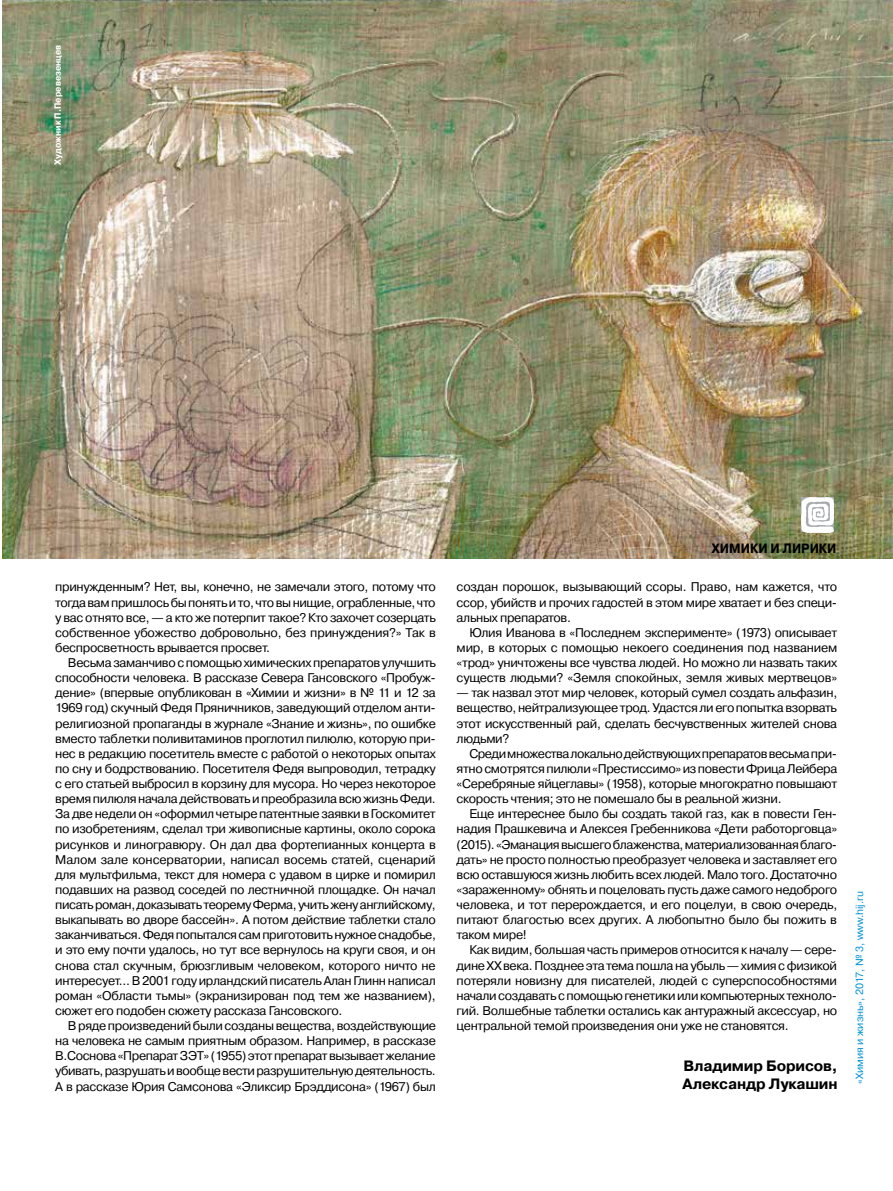
<style>
.page{position:relative;width:893px;height:1191px;background:#fff}
.page>*{position:absolute;margin:0;border:0;box-sizing:border-box;transform-origin:0 0}
.t1{font:700 15px/18px "Pragmatica C";letter-spacing:-.01em;color:#000}
.t2{font:700 13.5px "Pragmatica C";color:#000;scale:.9 1}
.t3{font:12.6px/15.1px "Pragmatica C";letter-spacing:-.025em;color:#000;text-align:justify}
.t4{font:10.5px "Pragmatica C";color:#0093d8}
.t5{font:700 9px "Pragmatica C";color:#fff;scale:.95 1}
</style>
<div class="page">
<img style="left:2px;top:0;width:891px;height:558px">
<img style="left:801px;top:497px;width:33px;height:35px">
<p class="t5" style="left:53px;top:165px;width:128px;rotate:-90deg">Художник П.Перевезенцев</p>
<p class="t3" style="left:55px;top:579px;width:382px">принужденным? Нет, вы, конечно, не замечали этого, потому что тогда вам пришлось бы понять и то, что вы нищие, ограбленные, что у вас отнято все, — а кто же потерпит такое? Кто захочет созерцать собственное убожество добровольно, без принуждения?» Так в беспросветность врывается просвет.</p>
<p class="t3" style="left:55px;top:655px;width:382px;text-indent:13px">Весьма заманчиво с помощью химических препаратов улучшить способности человека. В рассказе Севера Гансовского «Пробуж&shy;дение» (впервые опубликован в «Химии и жизни» в № 11 и 12 за 1969 год) скучный Федя Пряничников, заведующий отделом анти&shy;религиозной пропаганды в журнале «Знание и жизнь», по ошибке вместо таблетки поливитаминов проглотил пилюлю, которую при&shy;нес в редакцию посетитель вместе с работой о некоторых опытах по сну и бодрствованию. Посетителя Федя выпроводил, тетрадку с его статьей выбросил в корзину для мусора. Но через некоторое время пилюля начала действовать и преобразила всю жизнь Феди.<br>За две недели он «оформил четыре патентные заявки в Госкомитет по изобретениям, сделал три живописные картины, около сорока рисунков и линогравюру. Он дал два фортепианных концерта в Малом зале консерватории, написал восемь статей, сценарий для мультфильма, текст для номера с удавом в цирке и помирил подавших на развод соседей по лестничной площадке. Он начал писать роман, доказывать теорему Ферма, учить жену английскому, выкапывать во дворе бассейн». А потом действие таблетки стало заканчиваться. Федя попытался сам приготовить нужное снадобье, и это ему почти удалось, но тут все вернулось на круги своя, и он снова стал скучным, брюзгливым человеком, которого ничто не интересует... В 2001 году ирландский писатель Алан Глинн написал роман «Области тьмы» (экранизирован под тем же названием), сюжет его подобен сюжету рассказа Гансовского.</p>
<p class="t3" style="left:55px;top:1018px;width:382px;text-indent:13px">В ряде произведений были созданы вещества, воздействующие на человека не самым приятным образом. Например, в рассказе В.Соснова «Препарат ЗЭТ» (1955) этот препарат вызывает желание убивать, разрушать и вообще вести разрушительную деятельность.<br>А в рассказе Юрия Самсонова «Эликсир Брэддисона» (1967) был</p>
<p class="t2" style="left:711px;top:541px;width:141px">Химики и лирики</p>
<p class="t3" style="left:457px;top:579px;width:382px">создан порошок, вызывающий ссоры. Право, нам кажется, что ссор, убийств и прочих гадостей в этом мире хватает и без специ&shy;альных препаратов.</p>
<p class="t3" style="left:457px;top:625px;width:382px;text-indent:13px">Юлия Иванова в «Последнем эксперименте» (1973) описывает мир, в которых с помощью некоего соединения под названием «трод» уничтожены все чувства людей. Но можно ли назвать таких существ людьми? «Земля спокойных, земля живых мертвецов»</p>
<p class="t3" style="left:457px;top:685px;width:382px">— так назвал этот мир человек, который сумел создать альфазин, вещество, нейтрализующее трод. Удастся ли его попытка взорвать этот искусственный рай, сделать бесчувственных жителей снова людьми?</p>
<p class="t3" style="left:457px;top:746px;width:382px;text-indent:13px">Среди множества локально действующих препаратов весьма при&shy;ятно смотрятся пилюли «Престиссимо» из повести Фрица Лейбера «Серебряные яйцеглавы» (1958), которые многократно повышают скорость чтения; это не помешало бы в реальной жизни.</p>
<p class="t3" style="left:457px;top:806px;width:382px;text-indent:13px">Еще интереснее было бы создать такой газ, как в повести Ген&shy;надия Прашкевича и Алексея Гребенникова «Дети работорговца» (2015). «Эманация высшего блаженства, материализованная благо&shy;дать» не просто полностью преобразует человека и заставляет его всю оставшуюся жизнь любить всех людей. Мало того. Достаточно «зараженному» обнять и поцеловать пусть даже самого недоброго человека, и тот перерождается, и его поцелуи, в свою очередь, питают благостью всех других. А любопытно было бы пожить в таком мире!</p>
<p class="t3" style="left:457px;top:942px;width:382px;text-indent:13px">Как видим, большая часть примеров относится к началу — сере&shy;дине ХХ века. Позднее эта тема пошла на убыль — химия с физикой потеряли новизну для писателей, людей с суперспособностями начали создавать с помощью генетики или компьютерных техноло&shy;гий. Волшебные таблетки остались как антуражный аксессуар, но центральной темой произведения они уже не становятся.</p>
<p class="t1" style="left:682px;top:1056px;width:157px">Владимир Борисов,<br>Александр Лукашин</p>
<p class="t4" style="left:854px;top:1083px;width:194px;rotate:-90deg">«Химия и жизнь», 2017, № 3, www.hij.ru</p>
</div>
